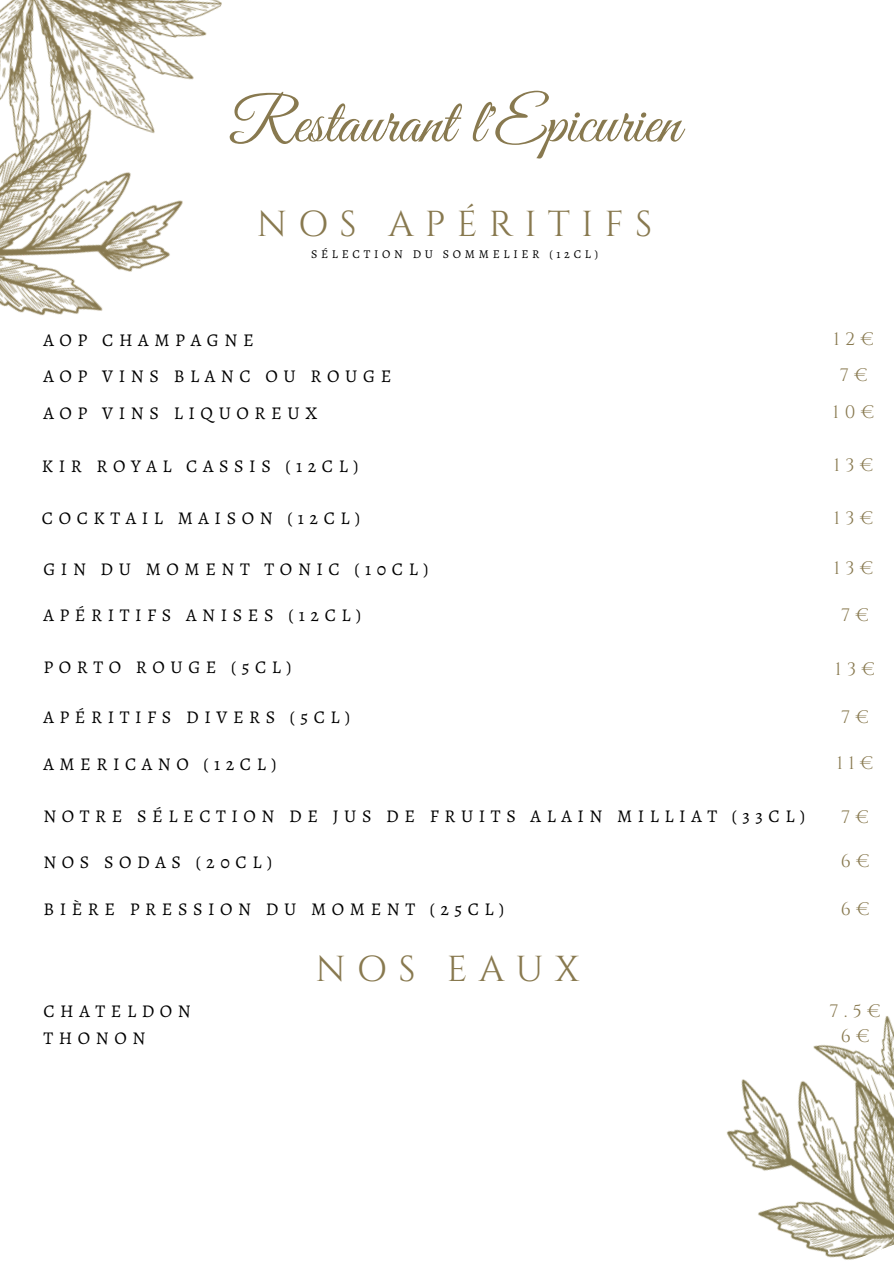
<style>
.page{position:relative;width:894px;height:1264px;background:#fff}
.page>*{position:absolute;margin:0;border:0;box-sizing:border-box;transform-origin:0 0}
.t1{font:63px "Great Vibes";color:#88794f}
.t2{font:36px "Cinzel";letter-spacing:.31em;color:#88794f}
.t3{font:18px/36.5px "Alegreya SC";letter-spacing:.31em;color:#000}
.t4{font:18px/36.5px "Cinzel";letter-spacing:.31em;color:#88794f;text-align:center}
.t5{font:12px "Alegreya SC";letter-spacing:.31em;color:#000}
</style>
<div class="page">
<img style="left:726px;top:1016px;width:167px;height:244px">
<img style="left:0;top:0;width:222px;height:316px">
<h1 class="t1" style="left:228px;top:88px;width:453px">Restaurant l'Epicurien</h1>
<h2 class="t2" style="left:257px;top:201px;width:397px">NOS APÉRITIFS</h2>
<p class="t3" style="left:43px;top:322px;width:212px">AOP CHAMPAGNE</p>
<p class="t5" style="left:311px;top:245px;width:288px">SÉLECTION DU SOMMELIER (12CL)</p>
<p class="t3" style="left:43px;top:358px;width:349px">AOP VINS BLANC OU ROUGE<br>AOP VINS LIQUOREUX</p>
<p class="t3" style="left:42px;top:447px;width:318px">KIR ROYAL CASSIS (12CL)</p>
<p class="t3" style="left:42px;top:500px;width:319px">COCKTAIL MAISON (12CL)</p>
<p class="t4" style="left:833px;top:322px;width:42px">12€</p>
<p class="t4" style="left:832px;top:358px;width:43px">7 €<br>10€</p>
<p class="t4" style="left:833px;top:447px;width:41px">13€</p>
<p class="t4" style="left:833px;top:500px;width:41px">13€</p>
<p class="t3" style="left:43px;top:550px;width:386px">GIN DU MOMENT TONIC (10CL)</p>
<p class="t4" style="left:833px;top:550px;width:41px">13€</p>
<p class="t3" style="left:43px;top:597px;width:319px">APÉRITIFS ANISES (12CL)</p>
<p class="t3" style="left:43px;top:648px;width:249px">PORTO ROUGE (5CL)</p>
<p class="t3" style="left:43px;top:699px;width:308px">APÉRITIFS DIVERS (5CL)</p>
<p class="t3" style="left:43px;top:745px;width:234px">AMERICANO (12CL)</p>
<p class="t3" style="left:43px;top:797px;width:762px">NOTRE SÉLECTION DE JUS DE FRUITS ALAIN MILLIAT (33CL)</p>
<p class="t3" style="left:43px;top:843px;width:230px">NOS SODAS (20CL)</p>
<p class="t3" style="left:43px;top:890px;width:462px">BIÈRE PRESSION DU MOMENT (25CL)</p>
<p class="t3" style="left:43px;top:997px;width:149px;line-height:26.5px">CHATELDON<br>THONON</p>
<h2 class="t2" style="left:315px;top:945px;width:265px">NOS EAUX</h2>
<p class="t4" style="left:840px;top:597px;width:29px">7 €</p>
<p class="t4" style="left:835px;top:651px;width:41px">13€</p>
<p class="t4" style="left:840px;top:699px;width:29px">7 €</p>
<p class="t4" style="left:836px;top:745px;width:38px">11€</p>
<p class="t4" style="left:840px;top:799px;width:29px">7 €</p>
<p class="t4" style="left:840px;top:843px;width:30px">6 €</p>
<p class="t4" style="left:840px;top:891px;width:30px">6 €</p>
<p class="t4" style="left:829px;top:993px;width:53px">7.5€</p>
<p class="t4" style="left:840px;top:1018px;width:30px">6 €</p>
</div>
